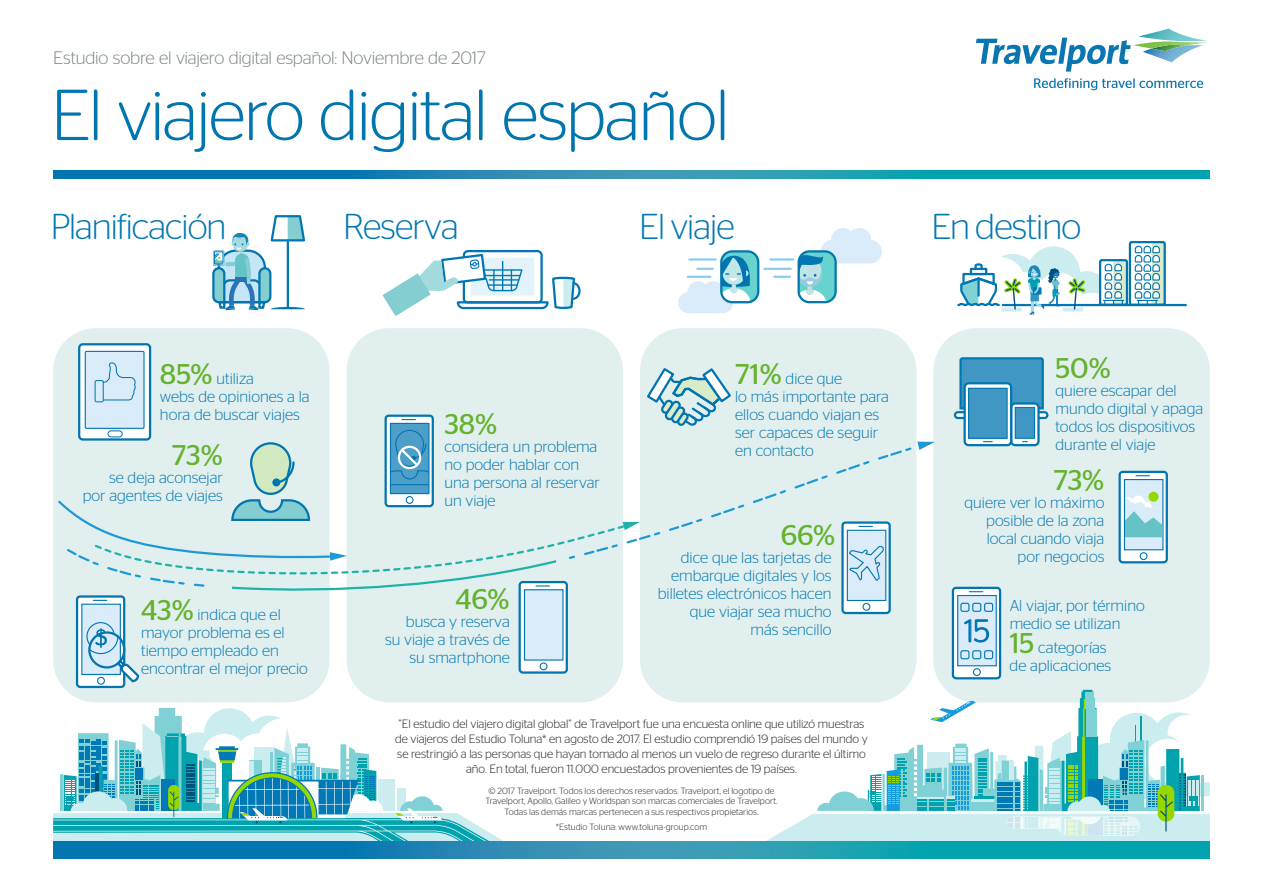
<style>
.page{position:relative;width:1263px;height:893px;background:#fff}
.page>*{position:absolute;margin:0;border:0;box-sizing:border-box;transform-origin:0 0}
.t1{font:300 72px "Stag Sans Round";letter-spacing:-.02em;color:#0075b0}
.t2{font:300 36px "Stag Sans Round";letter-spacing:-.025em;color:#0078b2}
.t3{font:300 31.5px "Stag Sans Round";color:#0075b0}
.t4{font:28.5px "Stag Sans";letter-spacing:-.005em;color:#65b22e}
.t5{font:300 18px "Stag Sans";letter-spacing:-.01em;color:#7b8588}
.t6{font:300 15.75px/18px "Stag Sans";color:#0075b0}
.t7{font:300 12px/15px "Stag Sans";letter-spacing:-.005em;color:#231f20;text-align:center}
.t8{font:300 9px/10.5px "Stag Sans";letter-spacing:.005em;color:#231f20;text-align:center}
.s1{font-weight:400;font-size:28.5px;color:#65b22e}
</style>
<div class="page">
<svg style="left:1034px;top:78px;width:169px;height:12px"></svg>
<svg style="left:976px;top:29px;width:233px;height:43px"></svg>
<svg style="left:53px;top:170px;width:1157px;height:9px;background:#158fb0"></svg>
<div style="left:53px;top:328px;width:277px;height:374px;background:#e1f0ef;border-radius:43px"></div>
<div style="left:640px;top:328px;width:276px;height:374px;background:#e1f0ef;border-radius:43px"></div>
<div style="left:933px;top:328px;width:277px;height:374px;background:#e1f0ef;border-radius:43px"></div>
<div style="left:347px;top:328px;width:276px;height:374px;background:#e1f0ef;border-radius:43px"></div>
<svg style="left:53px;top:708px;width:452px;height:134px"></svg>
<svg style="left:764px;top:690px;width:446px;height:152px"></svg>
<div style="left:520px;top:582px;width:47px;height:90px;background:linear-gradient(to right,#f8fbfd,#f7fbfd);border-radius:3px"></div>
<div style="left:518px;top:581px;width:50px;height:93px;border:2px solid #0075b0;border-radius:3px"></div>
<div style="left:524px;top:590px;width:39px;height:70px;background:#daecfa"></div>
<div style="left:524px;top:589px;width:39px;height:72px;border:1px solid #0075b0"></div>
<div style="left:540px;top:662px;width:7px;height:8px;border:1px solid #0075b0;border-radius:50%"></div>
<svg style="left:959px;top:357px;width:85px;height:53px;background:#3994c2"></svg>
<div style="left:955px;top:412px;width:92px;height:6px;background:#fff;border-radius:3px"></div>
<div style="left:954px;top:411px;width:94px;height:8px;border:2px solid #0075b0;border-radius:3px"></div>
<svg style="left:1011px;top:403px;width:27px;height:42px"></svg>
<div style="left:1010px;top:402px;width:30px;height:44px;border:2px solid #0075b0;border-radius:4px"></div>
<div style="left:1015px;top:407px;width:19px;height:31px;background:#4097c4"></div>
<div style="left:1015px;top:407px;width:20px;height:32px;border:1px solid #0078b2"></div>
<div style="left:965px;top:383px;width:46px;height:62px;background:#fff;border-radius:4px"></div>
<div style="left:963px;top:382px;width:49px;height:64px;border:2px solid #0075b0;border-radius:4px"></div>
<div style="left:969px;top:388px;width:38px;height:50px;background:#4097c4"></div>
<div style="left:968px;top:388px;width:40px;height:51px;border:1px solid #0078b2"></div>
<div style="left:77px;top:596px;width:47px;height:91px;background:#fff;border-radius:3px"></div>
<div style="left:76px;top:595px;width:49px;height:93px;border:2px solid #0075b0;border-radius:3px"></div>
<div style="left:82px;top:604px;width:38px;height:70px;background:#daecfa"></div>
<div style="left:81px;top:604px;width:40px;height:71px;border:1px solid #0078b2"></div>
<div style="left:97px;top:677px;width:8px;height:8px;border:1px solid #0075b0;border-radius:50%"></div>
<svg style="left:93px;top:600px;width:14px;height:1px"></svg>
<svg style="left:86px;top:621px;width:54px;height:63px"></svg>
<svg style="left:1120px;top:472px;width:47px;height:90px"></svg>
<div style="left:1118px;top:471px;width:50px;height:92px;border:2px solid #0075b0;border-radius:3px"></div>
<div style="left:1124px;top:480px;width:39px;height:70px;background:#daecfa"></div>
<div style="left:1124px;top:479px;width:39px;height:71px;border:1px solid #0075b0"></div>
<div style="left:1140px;top:552px;width:7px;height:8px;border:1px solid #0075b0;border-radius:50%"></div>
<svg style="left:1136px;top:475px;width:13px;height:1px"></svg>
<svg style="left:1125px;top:496px;width:37px;height:41px"></svg>
<div style="left:1148px;top:492px;width:10px;height:10px;background:#97d700;border-radius:50%"></div>
<div style="left:842px;top:523px;width:48px;height:90px;background:#fff;border-radius:3px"></div>
<div style="left:841px;top:521px;width:50px;height:93px;border:2px solid #0075b0;border-radius:3px"></div>
<div style="left:847px;top:530px;width:39px;height:70px;background:#daecfa"></div>
<div style="left:847px;top:530px;width:39px;height:71px;border:1px solid #0075b0"></div>
<div style="left:862px;top:603px;width:8px;height:8px;border:1px solid #0075b0;border-radius:50%"></div>
<div style="left:953px;top:588px;width:47px;height:90px;background:#fff;border-radius:3px"></div>
<div style="left:952px;top:587px;width:49px;height:92px;border:2px solid #0075b0;border-radius:3px"></div>
<div style="left:958px;top:595px;width:38px;height:71px;background:#daecfa"></div>
<div style="left:957px;top:595px;width:40px;height:71px;border:1px solid #0075b0"></div>
<div style="left:973px;top:668px;width:8px;height:8px;border:1px solid #0075b0;border-radius:50%"></div>
<svg style="left:969px;top:591px;width:14px;height:1px"></svg>
<svg style="left:964px;top:619px;width:26px;height:24px"></svg>
<div style="left:960px;top:603px;width:9px;height:9px;border:1px solid #0075b0;border-radius:2px"></div>
<div style="left:972px;top:603px;width:9px;height:9px;border:1px solid #0075b0;border-radius:2px"></div>
<div style="left:984px;top:603px;width:9px;height:9px;border:1px solid #0075b0;border-radius:2px"></div>
<div style="left:960px;top:650px;width:9px;height:9px;border:1px solid #0075b0;border-radius:2px"></div>
<div style="left:972px;top:650px;width:9px;height:9px;border:1px solid #0075b0;border-radius:2px"></div>
<div style="left:984px;top:650px;width:9px;height:9px;border:1px solid #0075b0;border-radius:2px"></div>
<svg style="left:79px;top:344px;width:71px;height:95px"></svg>
<div style="left:78px;top:343px;width:73px;height:98px;border:2px solid #0075b0;border-radius:4px"></div>
<div style="left:85px;top:351px;width:60px;height:78px;background:#daecfa;border:1px solid #0075b0"></div>
<svg style="left:58px;top:362px;width:877px;height:232px"></svg>
<svg style="left:212px;top:215px;width:93px;height:95px"></svg>
<div style="left:463px;top:250px;width:80px;height:53px;border:2px solid #0077b4;border-radius:4px"></div>
<svg style="left:382px;top:253px;width:199px;height:63px"></svg>
<div style="left:721px;top:253px;width:37px;height:50px;background:#0276b1;border-radius:11px"></div>
<div style="left:721px;top:251px;width:37px;height:51px;background:#66d3ce;border-radius:11px"></div>
<div style="left:720px;top:250px;width:39px;height:53px;border:2px solid #0276b1;border-radius:11px"></div>
<svg style="left:678px;top:256px;width:72px;height:57px"></svg>
<hr style="left:764px;top:268px;width:27px;height:2px;background:#8acdef">
<hr style="left:770px;top:258px;width:23px;height:3px;background:#8acdef">
<svg style="left:774px;top:276px;width:16px;height:2px"></svg>
<svg style="left:800px;top:228px;width:82px;height:72px"></svg>
<div style="left:797px;top:250px;width:40px;height:53px;border:2px solid #0276b1;border-radius:11px"></div>
<hr style="left:1003px;top:304px;width:183px;height:2px;background:#0077b4">
<svg style="left:957px;top:241px;width:210px;height:74px"></svg>
<svg style="left:53px;top:842px;width:1157px;height:17px;background:#158fb0"></svg>
<p class="t5" style="left:53px;top:48px;width:434px">Estudio sobre el viajero digital español: Noviembre de 2017</p>
<h1 class="t1" style="left:51px;top:75px;width:680px">El viajero digital español</h1>
<h2 class="t2" style="left:50px;top:206px;width:178px">Planificación</h2>
<h2 class="t2" style="left:343px;top:206px;width:117px">Reserva</h2>
<h2 class="t2" style="left:639px;top:206px;width:97px">El viaje</h2>
<h2 class="t2" style="left:931px;top:206px;width:151px">En destino</h2>
<p class="t6" style="left:160px;top:369px;width:151px"><span class="s1">85%</span> utiliza<br>webs de opiniones a la hora de buscar viajes</p>
<p class="t6" style="left:735px;top:369px;width:155px"><span class="s1">71%</span> dice que<br>lo más importante para ellos cuando viajan es ser capaces de seguir en contacto</p>
<h3 class="t4" style="left:444px;top:408px;width:54px">38%</h3>
<p class="t6" style="left:444px;top:437px;width:157px">considera un problema no poder hablar con una persona al reservar un viaje</p>
<h3 class="t4" style="left:172px;top:439px;width:52px">73%</h3>
<p class="t6" style="left:83px;top:468px;width:142px;text-align:right">se deja aconsejar por agentes de viajes</p>
<p class="t6" style="left:141px;top:605px;width:168px"><span class="s1">43%</span> indica que el mayor problema es el tiempo empleado en encontrar el mejor precio</p>
<h3 class="t4" style="left:455px;top:583px;width:56px">46%</h3>
<p class="t6" style="left:385px;top:612px;width:126px;text-align:right">busca y reserva<br>su viaje a través de su smartphone</p>
<h3 class="t4" style="left:781px;top:519px;width:56px">66%</h3>
<p class="t6" style="left:658px;top:549px;width:175px;text-align:right">dice que las tarjetas de embarque digitales y los billetes electrónicos hacen que viajar sea mucho<br>más sencillo</p>
<p class="t7" style="left:395px;top:716px;width:474px">”El estudio del viajero digital global” de Travelport fue una encuesta online que utilizó muestras de viajeros del Estudio Toluna* en agosto de 2017. El estudio comprendió 19 países del mundo y se restringió a las personas que hayan tomado al menos un vuelo de regreso durante el último año. En total, fueron 11.000 encuestados provenientes de 19 países.</p>
<p class="t8" style="left:485px;top:785px;width:294px">© 2017 Travelport. Todos los derechos reservados. Travelport, el logotipo de<br>Travelport, Apollo, Galileo y Worldspan son marcas comerciales de Travelport.<br>Todas las demás marcas pertenecen a sus respectivos propietarios.</p>
<p class="t8" style="left:556px;top:821px;width:153px">*Estudio Toluna: www.toluna-group.com</p>
<h3 class="t4" style="left:1055px;top:352px;width:57px">50%</h3>
<p class="t6" style="left:1055px;top:381px;width:149px">quiere escapar del mundo digital y apaga todos los dispositivos durante el viaje</p>
<h3 class="t4" style="left:1053px;top:464px;width:52px">73%</h3>
<p class="t6" style="left:964px;top:493px;width:141px;text-align:right">quiere ver lo máximo posible de la zona local cuando viaja por negocios</p>
<h3 class="t3" style="left:965px;top:613px;width:27px">15</h3>
<p class="t6" style="left:1010px;top:597px;width:137px">Al viajar, por término medio se utilizan</p>
<p class="t6" style="left:1010px;top:639px;width:103px"><span class="s1">15</span> categorías de aplicaciones</p>
</div>
